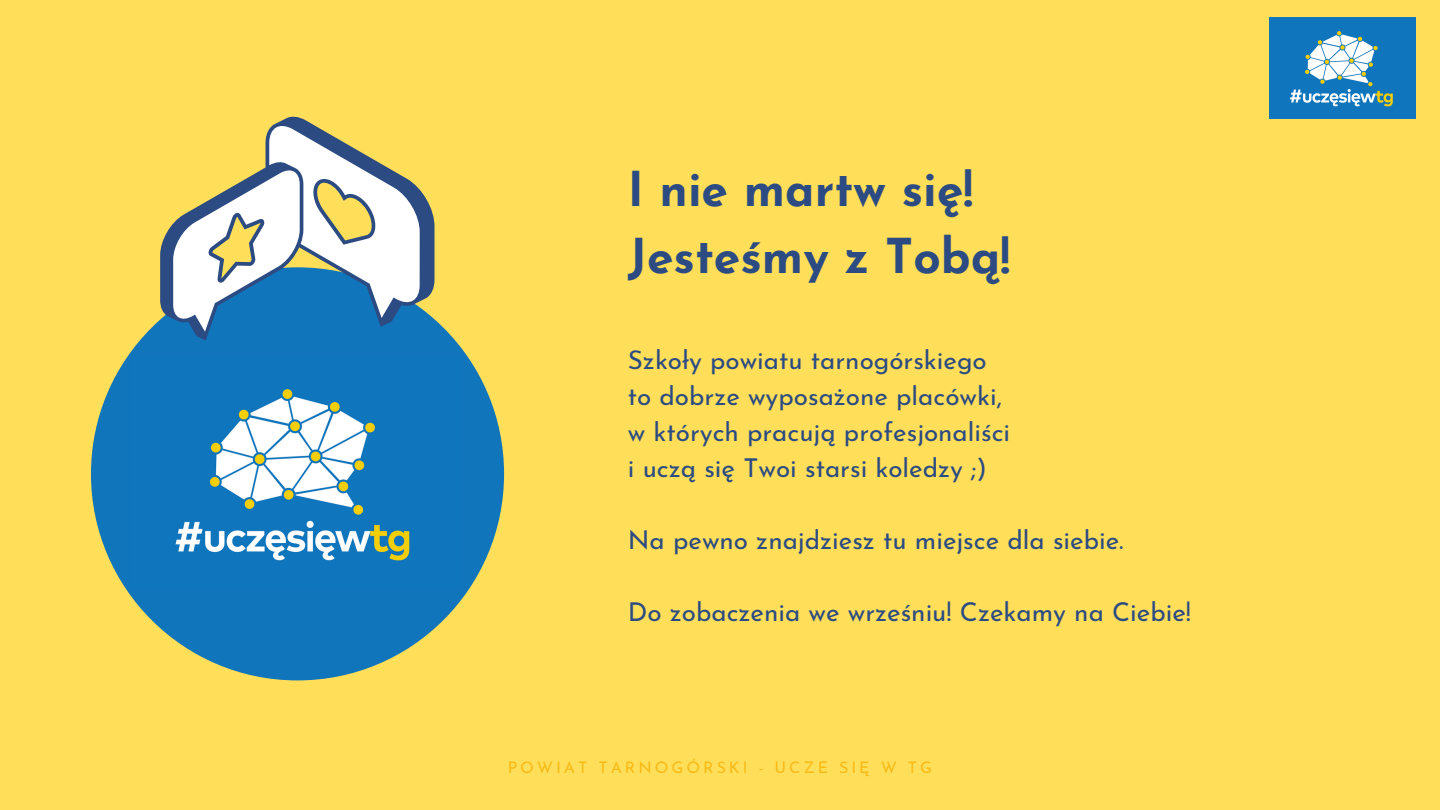
<style>
.page{position:relative;width:1440px;height:810px;background:#ffde59}
.page>*{position:absolute;margin:0;border:0;box-sizing:border-box;transform-origin:0 0}
.t1{font:700 48px/66.8px "Josefin Sans";color:#2b4b82}
.t2{font:26px/36px "Josefin Sans";color:#2b4b82}
.t3{font:16px "Josefin Sans";letter-spacing:.185em;color:#fabb17}
</style>
<div class="page">
<div style="left:91px;top:267px;width:413px;height:413px;background:#1175bc;border-radius:50%"></div>
<svg style="left:160px;top:116px;width:275px;height:224px"></svg>
<img style="left:175px;top:389px;width:235px;height:172px">
<img style="left:1270px;top:18px;width:145px;height:100px">
<h1 class="t1" style="left:628px;top:161px;width:384px">I nie martw się!<br>Jesteśmy z Tobą!</h1>
<p class="t2" style="left:628px;top:344px;width:384px">Szkoły powiatu tarnogórskiego to dobrze wyposażone placówki, w których pracują profesjonaliści i uczą się Twoi starsi koledzy ;)</p>
<p class="t2" style="left:628px;top:524px;width:497px">Na pewno znajdziesz tu miejsce dla siebie.</p>
<p class="t2" style="left:628px;top:596px;width:565px">Do zobaczenia we wrześniu! Czekamy na Ciebie!</p>
<p class="t3" style="left:508px;top:761px;width:426px">POWIAT TARNOGÓRSKI - UCZE SIĘ W TG</p>
</div>
